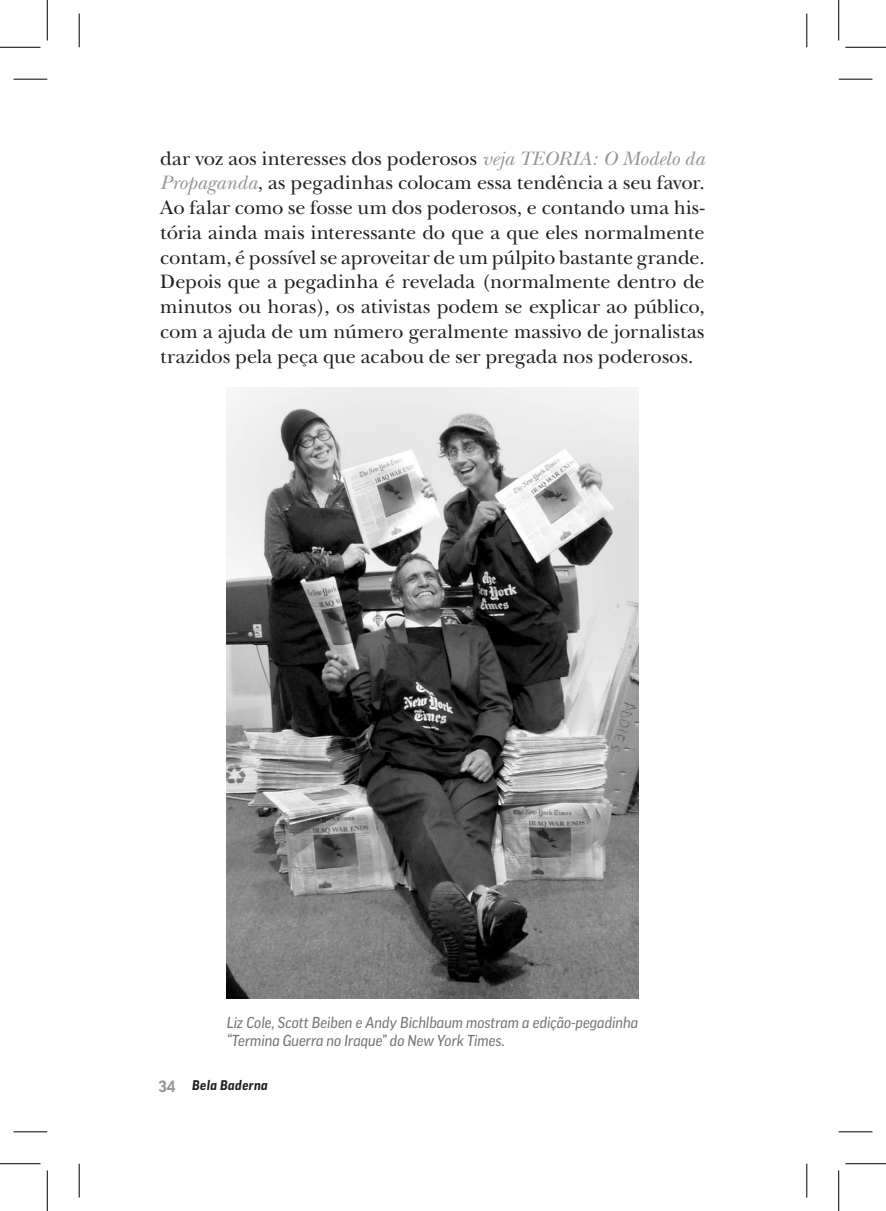
<style>
.page{position:relative;width:886px;height:1211px;background:#fff}
.page>*{position:absolute;margin:0;border:0;box-sizing:border-box;transform-origin:0 0}
.t1{font:20.25px/24.8px "New Baskerville";color:#231f20;text-align:justify}
.t2{font:italic 15.3px/18px "Good OT";letter-spacing:-.005em;color:#757679}
.t3{font:italic 700 13.5px "Good OT";letter-spacing:.03em;color:#231f20}
.s1{font-style:italic;color:#939598}
.s2{font-style:normal;font-size:15.75px;color:#939598}
</style>
<div class="page">
<img style="left:227px;top:387px;width:411px;height:611px">
<hr style="left:14px;top:79px;width:33px;height:1px;background:#000">
<hr style="left:838px;top:79px;width:34px;height:1px;background:#000">
<hr style="left:14px;top:1131px;width:33px;height:1px;background:#000">
<hr style="left:838px;top:1131px;width:34px;height:1px;background:#000">
<hr style="left:79px;top:14px;width:1px;height:33px;background:#000">
<hr style="left:79px;top:1163px;width:1px;height:34px;background:#000">
<hr style="left:806px;top:14px;width:1px;height:33px;background:#000">
<hr style="left:806px;top:1163px;width:1px;height:34px;background:#000">
<hr style="left:0;top:47px;width:40px;height:1px;background:#000">
<hr style="left:845px;top:47px;width:40px;height:1px;background:#000">
<hr style="left:0;top:1163px;width:40px;height:1px;background:#000">
<hr style="left:845px;top:1163px;width:40px;height:1px;background:#000">
<hr style="left:47px;top:0;width:1px;height:40px;background:#000">
<hr style="left:47px;top:1170px;width:1px;height:41px;background:#000">
<hr style="left:838px;top:0;width:1px;height:40px;background:#000">
<hr style="left:838px;top:1170px;width:1px;height:41px;background:#000">
<p class="t1" style="left:160px;top:146px;width:546px">dar voz aos interesses dos poderosos <span class="s1">veja TEORIA: O Modelo da Propaganda</span>, as pegadinhas colocam essa tendência a seu favor.<br>Ao falar como se fosse um dos poderosos, e contando uma his&shy;tória ainda mais interessante do que a que eles normalmente contam, é possível se aproveitar de um púlpito bastante grande.<br>Depois que a pegadinha é revelada (normalmente dentro de minutos ou horas), os ativistas podem se explicar ao público, com a ajuda de um número geralmente massivo de jornalistas trazidos pela peça que acabou de ser pregada nos poderosos.</p>
<p class="t2" style="left:227px;top:1014px;width:413px">Liz Cole, Scott Beiben e Andy Bichlbaum mostram a edição-pegadinha “Termina Guerra no Iraque” do New York Times.</p>
<p class="t3" style="left:158px;top:1077px;width:111px"><span class="s2">34</span> Bela Baderna</p>
</div>
